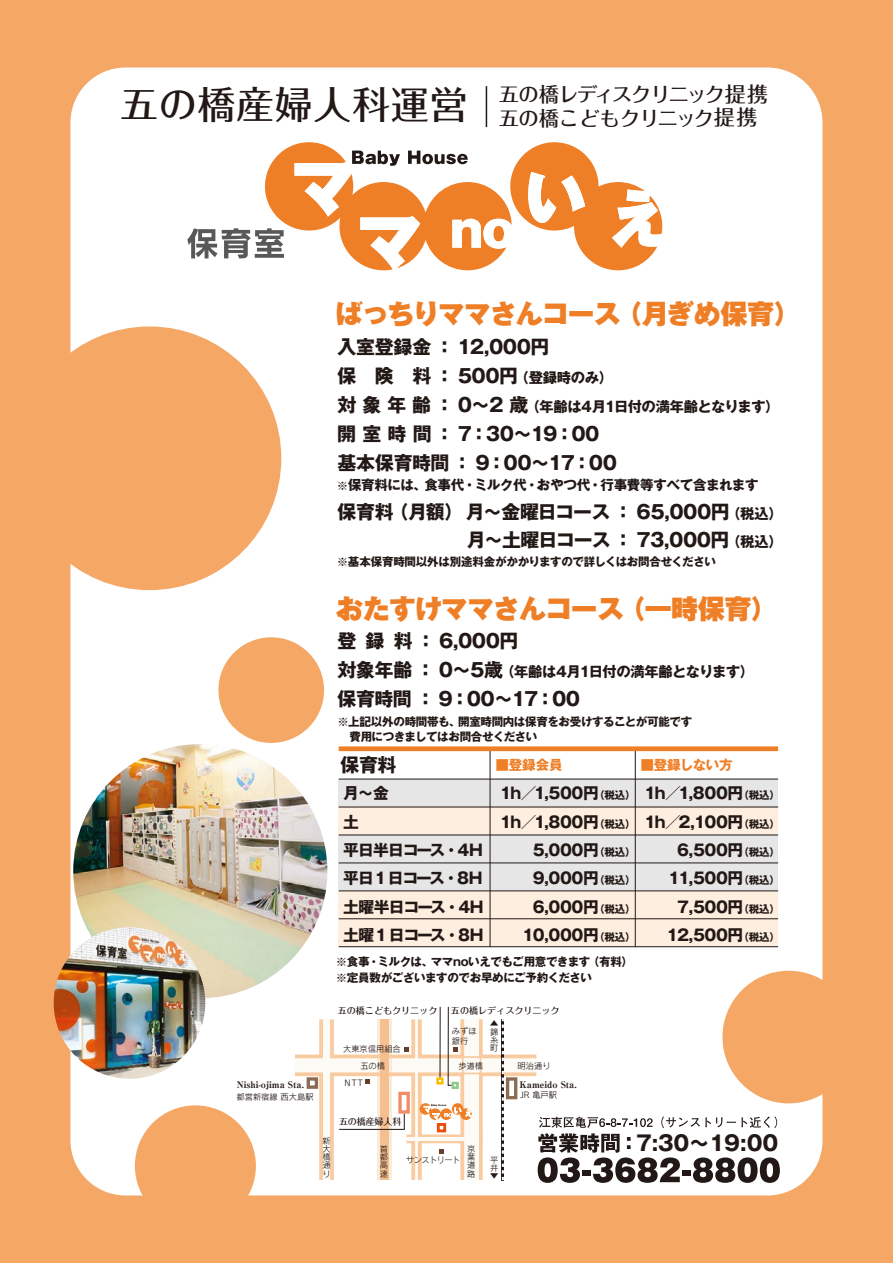
<style>
.page{position:relative;width:893px;height:1263px;background:#f5a866}
.page>*{position:absolute;margin:0;border:0;box-sizing:border-box;transform-origin:0 0}
.t1{font:500 37.95px "Folk";letter-spacing:.02em;color:#221815}
.t2{font:27px "Gothic MB101 Ult";letter-spacing:-.035em;color:#ef7f27}
.t3{font:700 21px "Gothic MB101";color:#221815}
.t4{font:500 20.25px/23.4px "Folk";letter-spacing:-.03em;color:#221815}
.t5{font:700 18.9px/28.8px "Gothic MB101";letter-spacing:-.03em;color:#221815}
.t6{font:700 15.75px/28.3px "Gothic MB101";letter-spacing:-.035em;color:#221815;text-align:right}
.t7{font:700 14.25px "Gothic MB101";letter-spacing:-.03em;color:#221815}
.t8{font:700 13.5px "Gothic MB101";letter-spacing:-.025em;color:#221815}
.t9{font:700 13.5px "Gothic MB101";letter-spacing:-.015em;color:#ef7f27}
.t10{font:700 11.55px/15.5px "Gothic MB101";letter-spacing:-.03em;color:#221815}
.t11{font:800 9px "Ryumin";color:#221815}
.t12{font:500 9px "Folk";color:#221815}
.t13{font:500 9px "Folk";letter-spacing:-.02em;color:#221815}
.t14{font:8.25px/8.2px "Rodin CID M";color:#221815;text-align:justify}
.t15{font:8.25px "Rodin CID M";letter-spacing:-.07em;color:#221815}
.s1{font-size:20.85px}
.s2{font-size:14.25px}
.s3{font-size:18.9px}
.s4{font-size:11.55px}
.s5{font-size:10.5px}
</style>
<div class="page">
<div style="left:70px;top:68px;width:752px;height:1127px;background:#fff;border-radius:55px"></div>
<div style="left:722px;top:971px;width:133px;height:132px;background:#f5a866;border-radius:50%"></div>
<div style="left:135px;top:1105px;width:121px;height:121px;background:#f5a866;border-radius:50%"></div>
<div style="left:218px;top:637px;width:106px;height:106px;background:#f5a866;border-radius:50%"></div>
<div style="left:18px;top:326px;width:263px;height:264px;background:#f5a866;border-radius:50%"></div>
<img style="left:73px;top:744px;width:254px;height:254px;border-radius:127px">
<img style="left:54px;top:927px;width:151px;height:152px;border-radius:76px">
<div style="left:339px;top:779px;width:439px;height:28px;background:#e6e6e6"></div>
<div style="left:339px;top:807px;width:439px;height:28px;background:#fdeee0"></div>
<div style="left:339px;top:891px;width:439px;height:56px;background:#fdeee0"></div>
<div style="left:339px;top:835px;width:439px;height:56px;background:#e6e6e6"></div>
<div style="left:339px;top:746px;width:439px;height:5px;background:#ef7f27"></div>
<hr style="left:339px;top:779px;width:439px;height:1px;background:#221815">
<hr style="left:339px;top:807px;width:439px;height:1px;background:#221815">
<hr style="left:339px;top:835px;width:439px;height:1px;background:#221815">
<hr style="left:339px;top:863px;width:439px;height:1px;background:#221815">
<hr style="left:339px;top:891px;width:439px;height:1px;background:#221815">
<hr style="left:339px;top:918px;width:439px;height:1px;background:#221815">
<hr style="left:339px;top:946px;width:439px;height:1px;background:#221815">
<hr style="left:490px;top:751px;width:1px;height:196px;background:#221815">
<hr style="left:635px;top:751px;width:1px;height:196px;background:#221815">
<svg style="left:187px;top:142px;width:475px;height:128px"></svg>
<svg style="left:295px;top:1006px;width:485px;height:177px"></svg>
<hr style="left:440px;top:1007px;width:1px;height:70px;background:#221815">
<hr style="left:486px;top:86px;width:1px;height:41px;background:#221815">
<h1 class="t1" style="left:120px;top:80px;width:349px">五の橋産婦人科運営</h1>
<p class="t4" style="left:499px;top:81px;width:271px">五の橋レディスクリニック<span class="s1">提携</span>五の橋こどもクリニック<span class="s1">提携</span></p>
<h2 class="t2" style="left:336px;top:293px;width:466px">ばっちりママさんコース（月ぎめ保育）</h2>
<p class="t5" style="left:337px;top:331px;width:277px">入室登録金 ： 12,000円　<br>保　険　料 ： 500円<span class="s2">（登録時のみ）</span></p>
<p class="t7" style="left:337px;top:396px;width:444px"><span class="s3">対 象 年 齢 ： 0～2 歳</span>（年齢は4月1日付の満年齢となります）</p>
<p class="t5" style="left:337px;top:417px;width:281px">開 室 時 間 ： 7：30～19：00基本保育時間 ： 9：00～17：00</p>
<p class="t8" style="left:337px;top:475px;width:423px"><span class="s4">※</span>保育料には、食事代・ミルク代・おやつ代・行事費等すべて含まれます</p>
<p class="t5" style="left:337px;top:495px;width:447px;text-align:right">保育料（月額） 月～金曜日コース ： 65,000円<span class="s2">（税込）</span>月～土曜日コース： 73,000円<span class="s2">（税込）</span></p>
<p class="t10" style="left:337px;top:553px;width:380px">※基本保育時間以外は別途料金がかかりますので詳しくはお問合せください</p>
<h2 class="t2" style="left:336px;top:588px;width:443px">おたすけママさんコース（一時保育）</h2>
<p class="t5" style="left:337px;top:625px;width:182px">登 録 料 ： 6,000円</p>
<p class="t7" style="left:337px;top:661px;width:418px"><span class="s3">対象年齢 ： 0～5歳</span>（年齢は4月1日付の満年齢となります）</p>
<p class="t5" style="left:337px;top:682px;width:244px">保育時間： 9：00～17：00</p>
<p class="t10" style="left:337px;top:713px;width:356px;line-height:15px">※上記以外の時間帯も、開室時間内は保育をお受けすることが可能です　費用につきましてはお問合せください</p>
<p class="t5" style="left:340px;top:749px;width:58px">保育料</p>
<p class="t9" style="left:496px;top:755px;width:68px">■登録会員</p>
<p class="t9" style="left:640px;top:755px;width:94px">■登録しない方</p>
<p class="t6" style="left:343px;top:777px;width:142px;text-align:left">月～金<br>土<br>平日半日コース・4H平日1 日コース・8H土曜半日コース・4H土曜1 日コース・8H</p>
<p class="t6" style="left:644px;top:777px;width:137px">1h／1,800円<span class="s5">（税込）<br></span>1h／2,100円<span class="s5">（税込）<br></span>6,500円<span class="s5">（税込）<br></span>11,500円<span class="s5">（税込）<br></span>7,500円<span class="s5">（税込）<br></span>12,500円<span class="s5">（税込）</span></p>
<p class="t6" style="left:500px;top:777px;width:137px">1h／1,500円<span class="s5">（税込）<br></span>1h／1,800円<span class="s5">（税込）<br></span>5,000円<span class="s5">（税込）<br></span>9,000円<span class="s5">（税込）<br></span>6,000円<span class="s5">（税込）<br></span>10,000円<span class="s5">（税込）</span></p>
<p class="t10" style="left:336px;top:953px;width:299px">※食事・ミルクは、ママnoいえでもご用意できます（有料）※定員数がございますのでお早めにご予約ください</p>
<p class="t12" style="left:338px;top:1004px;width:101px">五の橋こどもクリニック</p>
<p class="t12" style="left:451px;top:1004px;width:110px">五の橋レディスクリニック</p>
<p class="t14" style="left:490px;top:1019px;width:10px">▲錦糸町</p>
<p class="t14" style="left:452px;top:1025px;width:26px;line-height:9.9px">みずほ銀行</p>
<p class="t14" style="left:343px;top:1040px;width:59px;line-height:16.6px;text-align:center">大東京信用組合五の橋</p>
<p class="t14" style="left:458px;top:1061px;width:26px">歩道橋</p>
<p class="t14" style="left:518px;top:1062px;width:34px">明治通り</p>
<p class="t14" style="left:520px;top:1091px;width:38px">JR 亀戸駅</p>
<p class="t14" style="left:345px;top:1079px;width:20px">NTT</p>
<p class="t11" style="left:237px;top:1079px;width:69px">Nishi-ojima Sta.</p>
<p class="t11" style="left:519px;top:1079px;width:59px">Kameido Sta.</p>
<p class="t13" style="left:339px;top:1116px;width:64px">五の橋産婦人科</p>
<p class="t14" style="left:237px;top:1092px;width:79px">都営新宿線 西大島駅</p>
<p class="t14" style="left:322px;top:1136px;width:9px">新大橋通り</p>
<p class="t14" style="left:380px;top:1144px;width:10px">首都高速</p>
<p class="t15" style="left:406px;top:1155px;width:56px">サンストリート</p>
<p class="t14" style="left:467px;top:1144px;width:9px">京葉道路</p>
<p class="t14" style="left:490px;top:1155px;width:10px">平井▼</p>
<h3 class="t3" style="left:636px;top:1128px;width:144px">7:30～19:00</h3>
</div>
